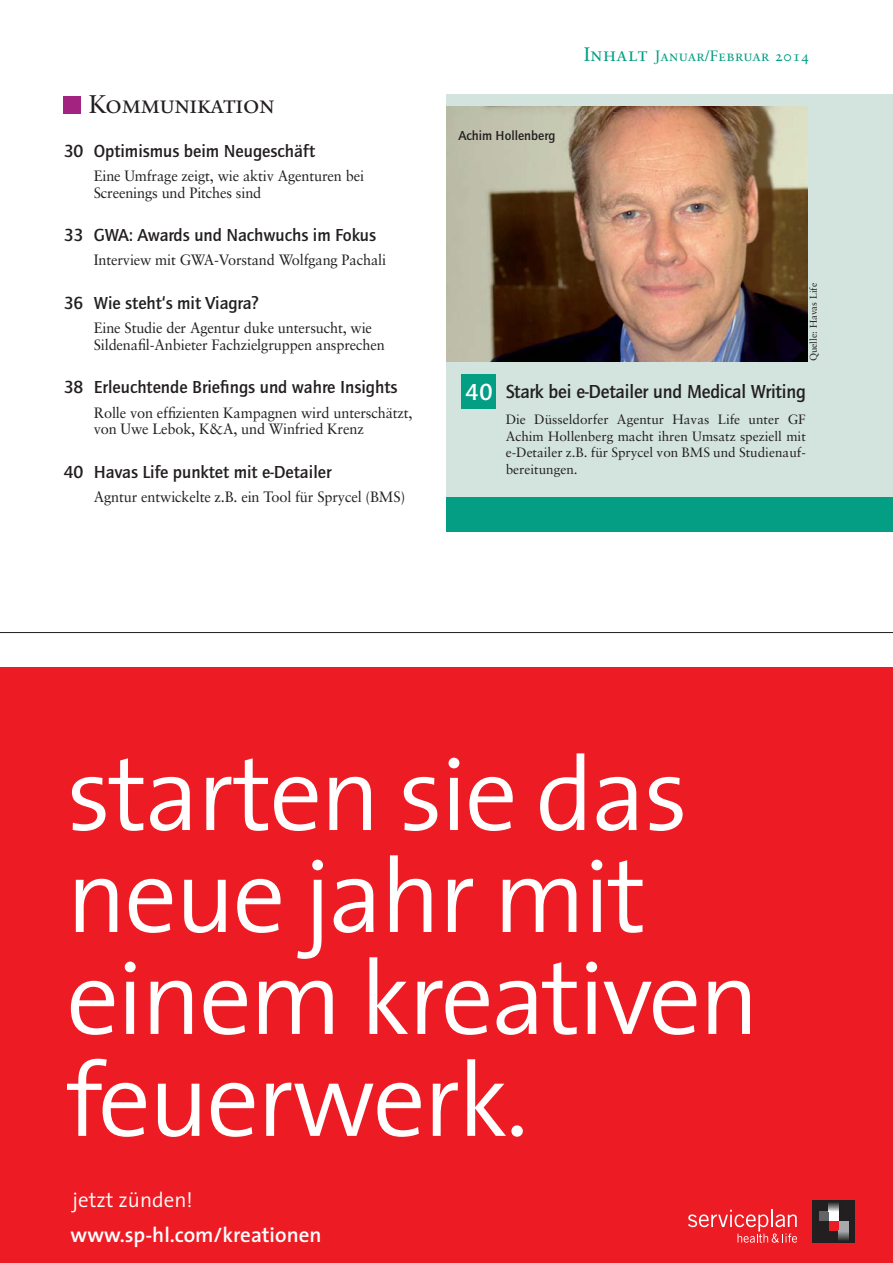
<style>
.page{position:relative;width:893px;height:1263px;background:#fff}
.page>*{position:absolute;margin:0;border:0;box-sizing:border-box;transform-origin:0 0}
.t1{font:300 105px/102px "The Sans";letter-spacing:-.025em;color:#fff}
.t2{font:25.5px "Sabon Roman SC";letter-spacing:-.03em;color:#231f20}
.t3{font:600 21px "The Sans";color:#fff}
.t4{font:300 21px "The Sans";color:#fff}
.t5{font:500 19.5px "Quay Sans ITC Std";letter-spacing:-.01em;color:#231f20}
.t6{font:500 18px "Quay Sans ITC Std";color:#231f20}
.t7{font:15px/16.5px "Sabon";letter-spacing:-.01em;color:#231f20}
.t8{font:15px "Sabon Roman SC";letter-spacing:.025em;color:#039e84}
.t9{font:13.5px/16.5px "Sabon";color:#231f20;text-align:justify}
.t10{font:500 13.5px "Quay Sans ITC Std";color:#231f20}
.t11{font:9.75px "Sabon";color:#231f20}
.s1{font-size:19.5px}
.s2{font-size:24px;color:#fff}
</style>
<div class="page">
<div style="left:447px;top:94px;width:446px;height:433px;background:#d3e4de"></div>
<div style="left:64px;top:96px;width:17px;height:17px;background:#a22480"></div>
<div style="left:1px;top:668px;width:892px;height:595px;background:#ed1c24"></div>
<div style="left:812px;top:1200px;width:43px;height:43px;background:#231f20"></div>
<div style="left:829px;top:1211px;width:9px;height:10px;background:#fff"></div>
<div style="left:829px;top:1221px;width:9px;height:10px;background:#ed1c24"></div>
<div style="left:838px;top:1221px;width:10px;height:10px;background:#a7a9ac"></div>
<svg style="left:838px;top:1231px;width:10px;height:9px"></svg>
<div style="left:819px;top:1211px;width:10px;height:10px;background:#636466"></div>
<svg style="left:829px;top:1202px;width:9px;height:9px"></svg>
<svg style="left:688px;top:1210px;width:109px;height:33px"></svg>
<hr style="left:0;top:632px;width:893px;height:1px;background:#231f20">
<img style="left:447px;top:106px;width:360px;height:255px">
<div style="left:461px;top:374px;width:34px;height:34px;background:#039e84"></div>
<div style="left:447px;top:498px;width:446px;height:34px;background:#039e84"></div>
<h2 class="t2" style="left:89px;top:94px;width:187px">Kommunikation</h2>
<p class="t6" style="left:64px;top:144px;width:253px">30 Optimismus beim Neugeschäft</p>
<p class="t7" style="left:94px;top:169px;width:272px">Eine Umfrage zeigt, wie aktiv Agenturen bei<br>Screenings und Pitches sind</p>
<p class="t6" style="left:64px;top:228px;width:314px">33 GWA: Awards und Nachwuchs im Fokus</p>
<p class="t7" style="left:94px;top:253px;width:294px">Interview mit GWA-Vorstand Wolfgang Pachali</p>
<p class="t6" style="left:64px;top:296px;width:197px">36 Wie steht‘s mit Viagra?</p>
<p class="t7" style="left:94px;top:321px;width:293px">Eine Studie der Agentur duke untersucht, wie<br>Sildenafil-Anbieter Fachzielgruppen ansprechen</p>
<p class="t6" style="left:64px;top:380px;width:335px">38 Erleuchtende Briefings und wahre Insights</p>
<p class="t7" style="left:94px;top:405px;width:320px">Rolle von effizienten Kampagnen wird unterschätzt, von Uwe Lebok, K&amp;A, und Winfried Krenz</p>
<p class="t6" style="left:64px;top:465px;width:269px">40 Havas Life punktet mit e-Detailer</p>
<p class="t7" style="left:94px;top:490px;width:313px">Agntur entwickelte z.B. ein Tool für Sprycel (BMS)</p>
<p class="t10" style="left:458px;top:130px;width:98px">Achim Hollenberg</p>
<p class="t8" style="left:584px;top:49px;width:227px"><span class="s1">Inhalt</span> Januar/Februar 2014</p>
<p class="t11" style="left:809px;top:361px;width:80px;rotate:-90deg">Quelle: Havas Life</p>
<h3 class="t5" style="left:466px;top:384px;width:342px"><span class="s2">40</span> Stark bei e-Detailer und Medical Writing</h3>
<p class="t9" style="left:506px;top:412px;width:302px">Die Düsseldorfer Agentur Havas Life unter GF Achim Hollenberg macht ihren Umsatz speziell mit e-Detailer z.B. für Sprycel von BMS und Studienauf&shy;bereitungen.</p>
<h1 class="t1" style="left:66px;top:743px;width:695px">starten sie das neue jahr mit einem kreativen feuerwerk.</h1>
<h3 class="t4" style="left:73px;top:1187px;width:122px">jetzt zünden!</h3>
<h3 class="t3" style="left:70px;top:1218px;width:253px">www.sp-hl.com/kreationen</h3>
</div>
